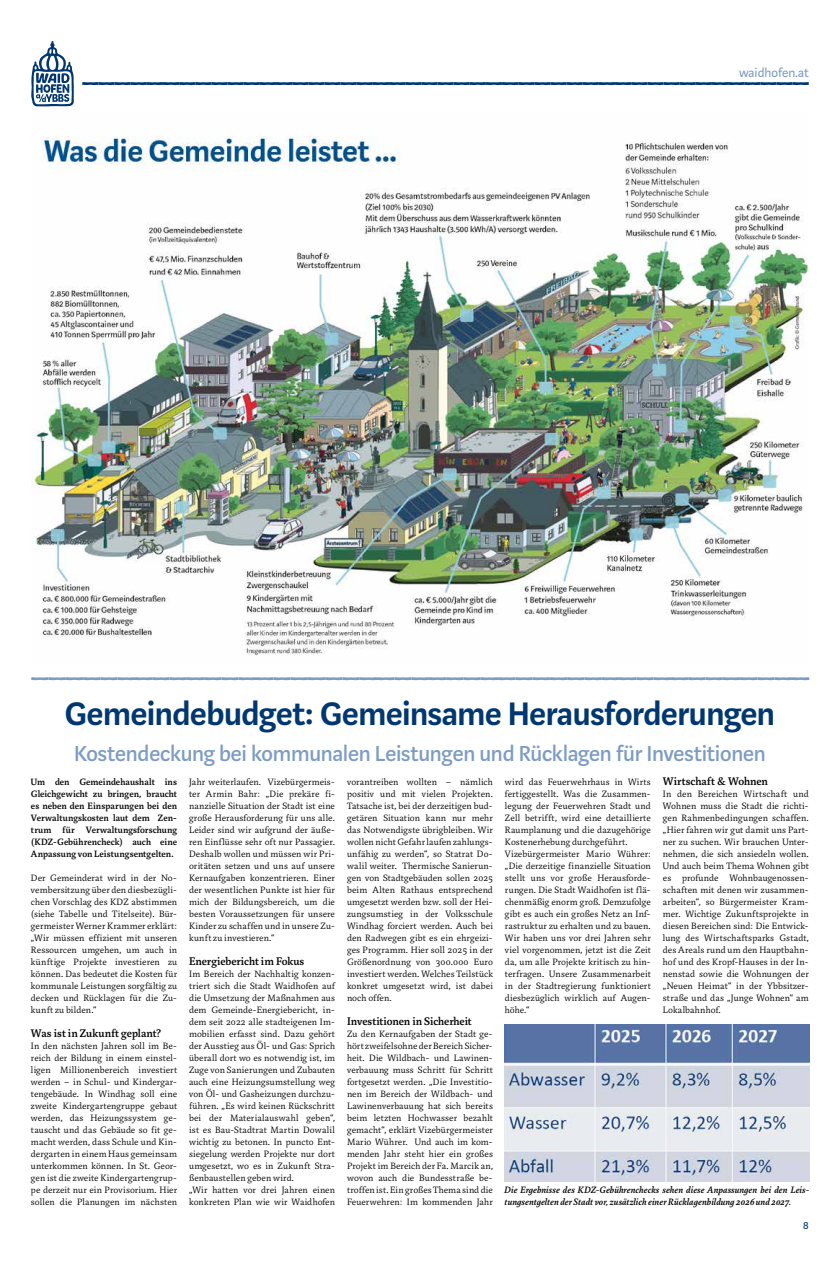
<style>
.page{position:relative;width:840px;height:1273px;background:#fff}
.page>*{position:absolute;margin:0;border:0;box-sizing:border-box;transform-origin:0 0}
.t1{font:600 36px "Marat Sans";letter-spacing:-.01em;color:#003770}
.t2{font:500 24px "Marat Sans";letter-spacing:-.01em;color:#7d9cc4}
.t3{font:14px "Marat Sans";color:#7d9cc4}
.t4{font:500 12px "Marat";color:#000}
.t5{font:12px "Marat Sans";color:#003770}
.t6{font:300 10px/12px "Marat";letter-spacing:.01em;color:#000;text-align:justify}
.t7{font:500 10px/12px "Marat";letter-spacing:.005em;color:#000;text-align:justify}
.t8{font:italic 500 10px/12px "Marat";letter-spacing:.01em;color:#000}
</style>
<div class="page">
<svg style="left:82px;top:82px;width:726px;height:3px;background:#1d4d80"></svg>
<svg style="left:31px;top:41px;width:43px;height:66px"></svg>
<img style="left:504px;top:1024px;width:305px;height:157px">
<svg style="left:31px;top:677px;width:777px;height:3px;background:#8ea9cb"></svg>
<img style="left:31px;top:136px;width:777px;height:519px">
<h3 class="t3" style="left:738px;top:65px;width:71px">waidhofen.at</h3>
<h1 class="t1" style="left:65px;top:695px;width:711px">Gemeindebudget: Gemeinsame Herausforderungen</h1>
<h2 class="t2" style="left:74px;top:741px;width:692px">Kostendeckung bei kommunalen Leistungen und Rücklagen für Investitionen</h2>
<p class="t7" style="left:31px;top:776px;width:147px">Um den Gemeindehaushalt ins Gleichgewicht zu bringen, braucht es neben den Einsparungen bei den Verwaltungskosten laut dem Zen&shy;trum für Verwaltungsforschung (KDZ-Gebührencheck) auch eine Anpassung von Leistungsentgelten.</p>
<p class="t6" style="left:31px;top:872px;width:147px">Der Gemeinderat wird in der No&shy;vembersitzung über den diesbezügli&shy;chen Vorschlag des KDZ abstimmen (siehe Tabelle und Titelseite). Bür&shy;germeister Werner Krammer erklärt: „Wir müssen effizient mit unseren Ressourcen umgehen, um auch in künftige Projekte investieren zu können. Das bedeutet die Kosten für kommunale Leistungen sorgfältig zu decken und Rücklagen für die Zu&shy;kunft zu bilden.“</p>
<p class="t4" style="left:31px;top:1027px;width:132px">Was ist in Zukunft geplant?</p>
<p class="t6" style="left:31px;top:1040px;width:147px">In den nächsten Jahren soll im Be&shy;reich der Bildung in einem einstel&shy;ligen Millionenbereich investiert werden – in Schul- und Kindergar&shy;tengebäude. In Windhag soll eine zweite Kindergartengruppe gebaut werden, das Heizungssystem ge&shy;tauscht und das Gebäude so fit ge&shy;macht werden, dass Schule und Kin&shy;dergarten in einem Haus gemeinsam unterkommen können. In St. Geor&shy;gen ist die zweite Kindergartengrup&shy;pe derzeit nur ein Provisorium. Hier sollen die Planungen im nächsten</p>
<p class="t6" style="left:504px;top:776px;width:147px;text-align:left">wird das Feuerwehrhaus in Wirts fertiggestellt. Was die Zusammen&shy;legung der Feuerwehren Stadt und Zell betrifft, wird eine detaillierte Raumplanung und die dazugehörige Kostenerhebung durchgeführt.<br>Vizebürgermeister Mario Wührer: „Die derzeitige finanzielle Situation stellt uns vor große Herausforde&shy;rungen. Die Stadt Waidhofen ist flä&shy;chenmäßig enorm groß. Demzufolge gibt es auch ein großes Netz an Inf&shy;rastruktur zu erhalten und zu bauen.<br>Wir haben uns vor drei Jahren sehr viel vorgenommen, jetzt ist die Zeit da, um alle Projekte kritisch zu hin&shy;terfragen. Unsere Zusammenarbeit in der Stadtregierung funktioniert diesbezüglich wirklich auf Augen&shy;höhe.“</p>
<p class="t4" style="left:662px;top:775px;width:107px">Wirtschaft &amp; Wohnen</p>
<p class="t6" style="left:189px;top:776px;width:147px">Jahr weiterlaufen. Vizebürgermeis&shy;ter Armin Bahr: „Die prekäre fi&shy;nanzielle Situation der Stadt ist eine große Herausforderung für uns alle.<br>Leider sind wir aufgrund der äuße&shy;ren Einflüsse sehr oft nur Passagier.<br>Deshalb wollen und müssen wir Pri&shy;oritäten setzen und uns auf unsere Kernaufgaben konzentrieren. Einer der wesentlichen Punkte ist hier für mich der Bildungsbereich, um die besten Voraussetzungen für unsere Kinder zu schaffen und in unsere Zu&shy;kunft zu investieren.“</p>
<p class="t4" style="left:189px;top:955px;width:117px">Energiebericht im Fokus</p>
<p class="t6" style="left:189px;top:968px;width:147px;text-align:left">Im Bereich der Nachhaltig konzen&shy;triert sich die Stadt Waidhofen auf die Umsetzung der Maßnahmen aus dem Gemeinde-Energiebericht, in&shy;dem seit 2022 alle stadteigenen Im&shy;mobilien erfasst sind. Dazu gehört der Ausstieg aus Öl- und Gas: Sprich überall dort wo es notwendig ist, im Zuge von Sanierungen und Zubauten auch eine Heizungsumstellung weg von Öl- und Gasheizungen durchzu&shy;führen. „Es wird keinen Rückschritt bei der Materialauswahl geben“, ist es Bau-Stadtrat Martin Dowalil wichtig zu betonen. In puncto Ent&shy;siegelung werden Projekte nur dort umgesetzt, wo es in Zukunft Stra&shy;ßenbaustellen geben wird.<br>„Wir hatten vor drei Jahren einen konkreten Plan wie wir Waidhofen</p>
<p class="t6" style="left:347px;top:776px;width:147px">vorantreiben wollten – nämlich positiv und mit vielen Projekten.<br>Tatsache ist, bei der derzeitigen bud&shy;getären Situation kann nur mehr das Notwendigste übrigbleiben. Wir wollen nicht Gefahr laufen zahlungs&shy;unfähig zu werden“, so Statrat Do&shy;walil weiter. Thermische Sanierun&shy;gen von Stadtgebäuden sollen 2025 beim Alten Rathaus entsprechend umgesetzt werden bzw. soll der Hei&shy;zungsumstieg in der Volksschule Windhag forciert werden. Auch bei den Radwegen gibt es ein ehrgeizi&shy;ges Programm. Hier soll 2025 in der Größenordnung von 300.000 Euro investiert werden. Welches Teilstück konkret umgesetzt wird, ist dabei noch offen.</p>
<p class="t4" style="left:347px;top:1015px;width:126px">Investitionen in Sicherheit</p>
<p class="t6" style="left:347px;top:1028px;width:147px">Zu den Kernaufgaben der Stadt ge&shy;hört zweifelsohne der Bereich Sicher&shy;heit. Die Wildbach- und Lawinen&shy;verbauung muss Schritt für Schritt fortgesetzt werden. „Die Investitio&shy;nen im Bereich der Wildbach- und Lawinenverbauung hat sich bereits beim letzten Hochwasser bezahlt gemacht“, erklärt Vizebürgermeister Mario Wührer. Und auch im kom&shy;menden Jahr steht hier ein großes Projekt im Bereich der Fa. Marcik an, wovon auch die Bundesstraße be&shy;troffen ist. Ein großes Thema sind die Feuerwehren: Im kommenden Jahr</p>
<p class="t6" style="left:662px;top:788px;width:147px">In den Bereichen Wirtschaft und Wohnen muss die Stadt die richti&shy;gen Rahmenbedingungen schaffen. „Hier fahren wir gut damit uns Part&shy;ner zu suchen. Wir brauchen Unter&shy;nehmen, die sich ansiedeln wollen.<br>Und auch beim Thema Wohnen gibt es profunde Wohnbaugenossen&shy;schaften mit denen wir zusammen&shy;arbeiten“, so Bürgermeister Kram&shy;mer. Wichtige Zukunftsprojekte in diesen Bereichen sind: Die Entwick&shy;lung des Wirtschaftsparks Gstadt, des Areals rund um den Hauptbahn&shy;hof und des Kropf-Hauses in der In&shy;nenstad sowie die Wohnungen der „Neuen Heimat“ in der Ybbsitzer&shy;straße und das „Junge Wohnen“ am Lokalbahnhof.</p>
<p class="t8" style="left:504px;top:1184px;width:306px">Die Ergebnisse des KDZ-Gebührenchecks sehen diese Anpassungen bei den Leis&shy;tungsentgelten der Stadt vor, zusätzlich einer Rücklagenbildung 2026 und 2027.</p>
<p class="t5" style="left:802px;top:1219px;width:7px">8</p>
</div>
